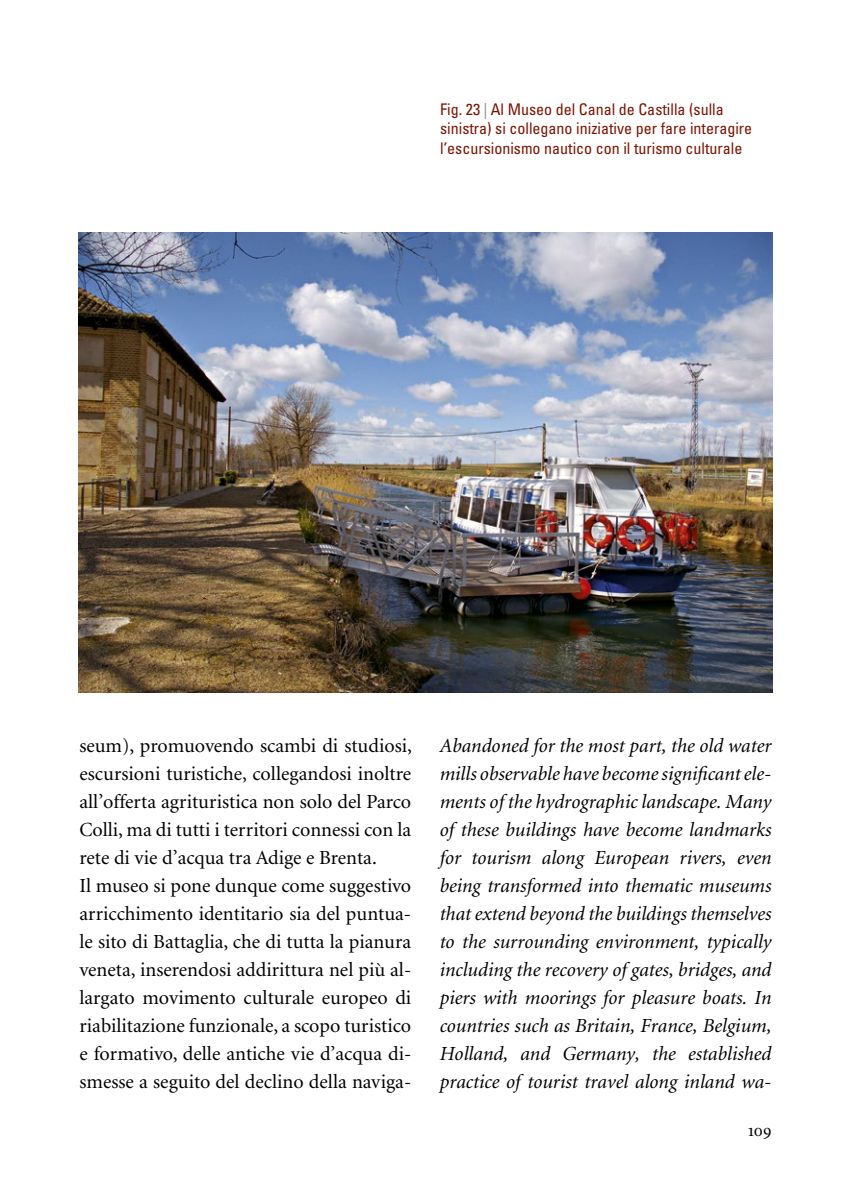
<style>
.page{position:relative;width:851px;height:1191px;background:#fff}
.page>*{position:absolute;margin:0;border:0;box-sizing:border-box;transform-origin:0 0}
.t1{font:20px/28px "Minion";color:#000}
.t2{font:italic 20px/28px "Minion";color:#000;text-align:justify}
.t3{font:condensed 16px/19.6px "Univers";color:#7d1400}
.s1{color:#868685}
</style>
<div class="page">
<img style="left:79px;top:232px;width:693px;height:460px">
<p class="t3" style="left:440px;top:99px;width:313px">Fig. 23 <span class="s1">|</span> Al Museo del Canal de Castilla (sulla sinistra) si collegano iniziative per fare interagire l’escursionismo nautico con il turismo culturale</p>
<p class="t1" style="left:79px;top:732px;width:334px">seum), promuovendo scambi di studiosi, escursioni turistiche, collegandosi inoltre all’offerta agrituristica non solo del Parco Colli, ma di tutti i territori connessi con la rete di vie d’acqua tra Adige e Brenta.<br>Il museo si pone dunque come suggestivo arricchimento identitario sia del puntua&shy;le sito di Battaglia, che di tutta la pianura veneta, inserendosi addirittura nel più al&shy;largato movimento culturale europeo di riabilitazione funzionale, a scopo turistico e formativo, delle antiche vie d’acqua di&shy;smesse a seguito del declino della naviga-</p>
<p class="t2" style="left:439px;top:732px;width:333px">Abandoned for the most part, the old water mills observable have become significant ele&shy;ments of the hydrographic landscape. Many of these buildings have become landmarks for tourism along European rivers, even being transformed into thematic museums that extend beyond the buildings themselves to the surrounding environment, typically including the recovery of gates, bridges, and piers with moorings for pleasure boats. In countries such as Britain, France, Belgium, Holland, and Germany, the established practice of tourist travel along inland wa-</p>
</div>
